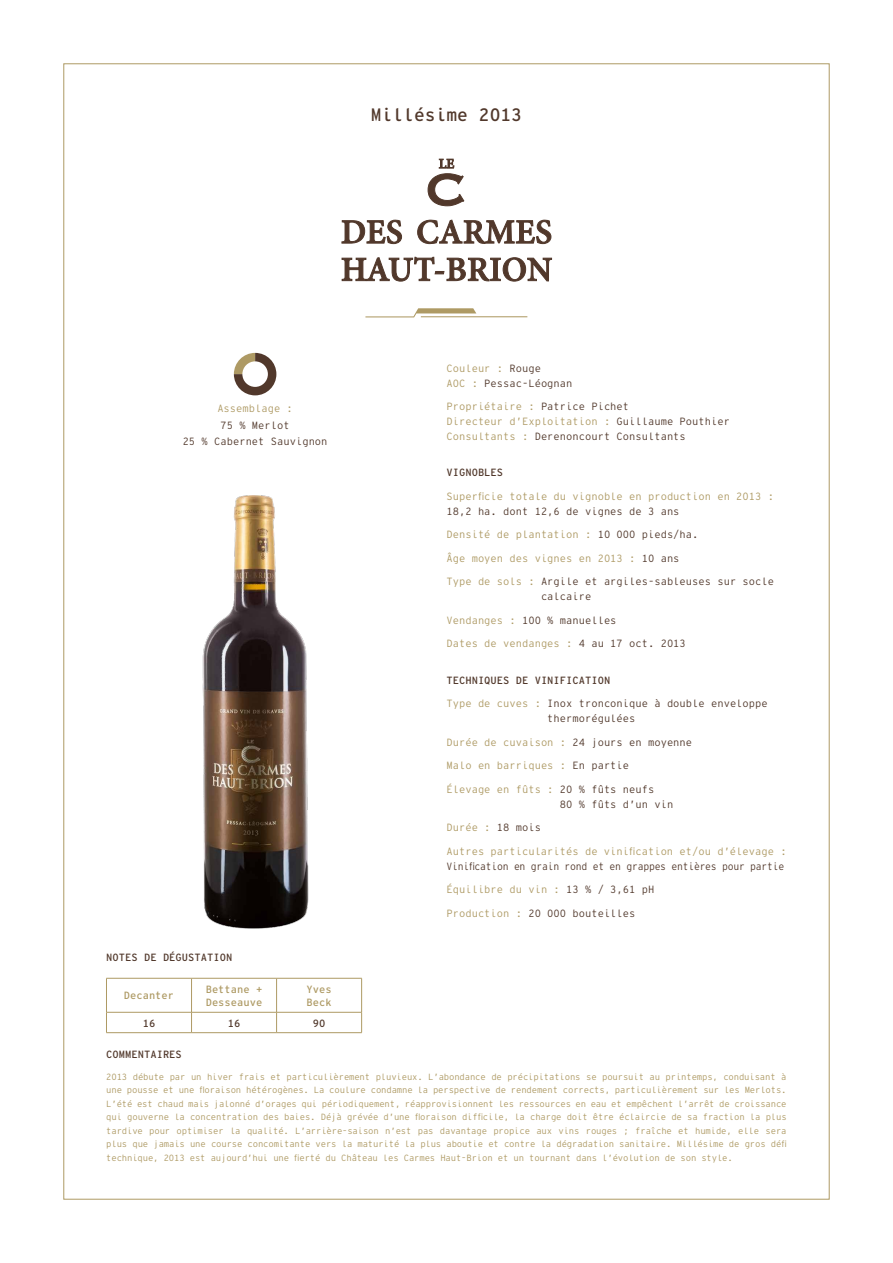
<style>
.page{position:relative;width:893px;height:1263px;background:#fff}
.page>*{position:absolute;margin:0;border:0;box-sizing:border-box;transform-origin:0 0}
.t1{font:18px "Interstate Mono";color:#51382b}
.t2{font:300 10.5px/15px "Interstate Mono";color:#51382b}
.t3{font:300 10.5px "Interstate Mono";color:#ae9a64}
.t4{font:10.5px "Interstate Mono";color:#51382b}
.t5{font:300 10.5px "Interstate Mono";letter-spacing:-.03em;color:#51382b;scale:.94 1}
.t6{font:10.5px/12.6px "Interstate Mono";color:#ae9a64}
.t7{font:300 9px/13.5px "Interstate Mono";letter-spacing:-.02em;color:#ae9a64;text-align:justify}
.s1{color:#ae9a64}
.s2{color:#51382b}
</style>
<div class="page">
<svg style="left:234px;top:353px;width:42px;height:42px"></svg>
<div style="left:242px;top:361px;width:26px;height:26px;background:#fff;border-radius:50%"></div>
<hr style="left:106px;top:978px;width:1px;height:34px;background:#ae9a64">
<svg style="left:106px;top:1013px;width:1px;height:19px"></svg>
<hr style="left:106px;top:978px;width:86px;height:1px;background:#ae9a64">
<hr style="left:106px;top:1012px;width:86px;height:1px;background:#ae9a64">
<hr style="left:106px;top:1032px;width:86px;height:1px;background:#ae9a64">
<hr style="left:191px;top:978px;width:1px;height:34px;background:#ae9a64">
<svg style="left:191px;top:1012px;width:1px;height:20px"></svg>
<hr style="left:192px;top:978px;width:85px;height:1px;background:#ae9a64">
<hr style="left:192px;top:1012px;width:85px;height:1px;background:#ae9a64">
<hr style="left:192px;top:1032px;width:85px;height:1px;background:#ae9a64">
<hr style="left:276px;top:978px;width:1px;height:34px;background:#ae9a64">
<svg style="left:276px;top:1012px;width:1px;height:20px"></svg>
<hr style="left:277px;top:978px;width:85px;height:1px;background:#ae9a64">
<hr style="left:361px;top:978px;width:1px;height:34px;background:#ae9a64">
<svg style="left:361px;top:1013px;width:1px;height:19px"></svg>
<hr style="left:277px;top:1012px;width:85px;height:1px;background:#ae9a64">
<hr style="left:277px;top:1032px;width:85px;height:1px;background:#ae9a64">
<svg style="left:365px;top:308px;width:162px;height:9px"></svg>
<svg style="left:342px;top:257px;width:210px;height:24px"></svg>
<svg style="left:342px;top:220px;width:209px;height:24px"></svg>
<svg style="left:428px;top:159px;width:36px;height:47px"></svg>
<img style="left:202px;top:495px;width:107px;height:434px">
<h1 class="t1" style="left:371px;top:103px;width:153px">Millésime 2013</h1>
<p class="t3" style="left:217px;top:402px;width:77px">Assemblage :</p>
<p class="t2" style="left:183px;top:417px;width:146px;line-height:16.5px;text-align:center">75 % Merlot<br>25 % Cabernet Sauvignon</p>
<p class="t4" style="left:106px;top:951px;width:128px">NOTES DE DÉGUSTATION</p>
<p class="t6" style="left:124px;top:989px;width:52px">Decanter</p>
<p class="t6" style="left:206px;top:983px;width:58px">Bettane +<br>Desseauve</p>
<p class="t6" style="left:306px;top:983px;width:27px">Yves<br>Beck</p>
<p class="t4" style="left:143px;top:1016px;width:14px">16</p>
<p class="t4" style="left:228px;top:1016px;width:14px">16</p>
<p class="t4" style="left:313px;top:1016px;width:14px">90</p>
<p class="t2" style="left:446px;top:360px;width:127px"><span class="s1">Couleur :</span> Rouge<br><span class="s1">AOC :</span> Pessac-Léognan</p>
<p class="t2" style="left:446px;top:399px;width:285px"><span class="s1">Propriétaire :</span> Patrice Pichet<br><span class="s1">Directeur d’Exploitation :</span> Guillaume Pouthier<br><span class="s1">Consultants :</span> Derenoncourt Consultants</p>
<p class="t4" style="left:446px;top:466px;width:58px">VIGNOBLES</p>
<p class="t3" style="left:446px;top:490px;width:329px">Superficie totale du vignoble en production en 2013 :</p>
<p class="t2" style="left:446px;top:504px;width:235px">18,2 ha. dont 12,6 de vignes de 3 ans</p>
<p class="t3" style="left:446px;top:528px;width:254px">Densité de plantation : <span class="s2">10 000 pieds/ha.</span></p>
<p class="t3" style="left:446px;top:552px;width:235px">Âge moyen des vignes en 2013 : <span class="s2">10 ans</span></p>
<p class="t2" style="left:541px;top:574px;width:235px;text-indent:-94px"><span class="s1">Type de sols :</span> Argile et argiles-sableuses sur socle calcaire</p>
<p class="t2" style="left:446px;top:613px;width:172px"><span class="s1">Vendanges :</span> 100 % manuelles</p>
<p class="t3" style="left:446px;top:637px;width:241px">Dates de vendanges : <span class="s2">4 au 17 oct. 2013</span></p>
<p class="t4" style="left:446px;top:674px;width:165px">TECHNIQUES DE VINIFICATION</p>
<p class="t2" style="left:547px;top:696px;width:222px;text-indent:-101px"><span class="s1">Type de cuves :</span> Inox tronconique à double enveloppe thermorégulées</p>
<p class="t3" style="left:446px;top:736px;width:247px">Durée de cuvaison : <span class="s2">24 jours en moyenne</span></p>
<p class="t3" style="left:446px;top:759px;width:184px">Malo en barriques : <span class="s2">En partie</span></p>
<p class="t2" style="left:560px;top:781px;width:115px;text-indent:-113px"><span class="s1">Élevage en fûts :</span> 20 % fûts neufs<br>80 % fûts d’un vin</p>
<p class="t3" style="left:446px;top:821px;width:96px">Durée : <span class="s2">18 mois</span></p>
<p class="t3" style="left:446px;top:845px;width:342px">Autres particularités de vinification et/ou d’élevage :</p>
<p class="t5" style="left:446px;top:860px;width:361px">Vinification en grain rond et en grappes entières pour partie</p>
<p class="t3" style="left:446px;top:883px;width:209px">Équilibre du vin : <span class="s2">13 % / 3,61 pH</span></p>
<p class="t2" style="left:446px;top:905px;width:190px"><span class="s1">Production :</span> 20 000 bouteilles</p>
<p class="t4" style="left:106px;top:1048px;width:77px">COMMENTAIRES</p>
<p class="t7" style="left:106px;top:1070px;width:682px">2013 débute par un hiver frais et particulièrement pluvieux. L’abondance de précipitations se poursuit au printemps, conduisant à une pousse et une floraison hétérogènes. La coulure condamne la perspective de rendement corrects, particulièrement sur les Merlots.<br>L’été est chaud mais jalonné d’orages qui périodiquement, réapprovisionnent les ressources en eau et empêchent l’arrêt de croissance qui gouverne la concentration des baies. Déjà grévée d’une floraison difficile, la charge doit être éclaircie de sa fraction la plus tardive pour optimiser la qualité. L’arrière-saison n’est pas davantage propice aux vins rouges ; fraîche et humide, elle sera plus que jamais une course concomitante vers la maturité la plus aboutie et contre la dégradation sanitaire. Millésime de gros défi technique, 2013 est aujourd’hui une fierté du Château les Carmes Haut-Brion et un tournant dans l’évolution de son style.</p>
</div>
